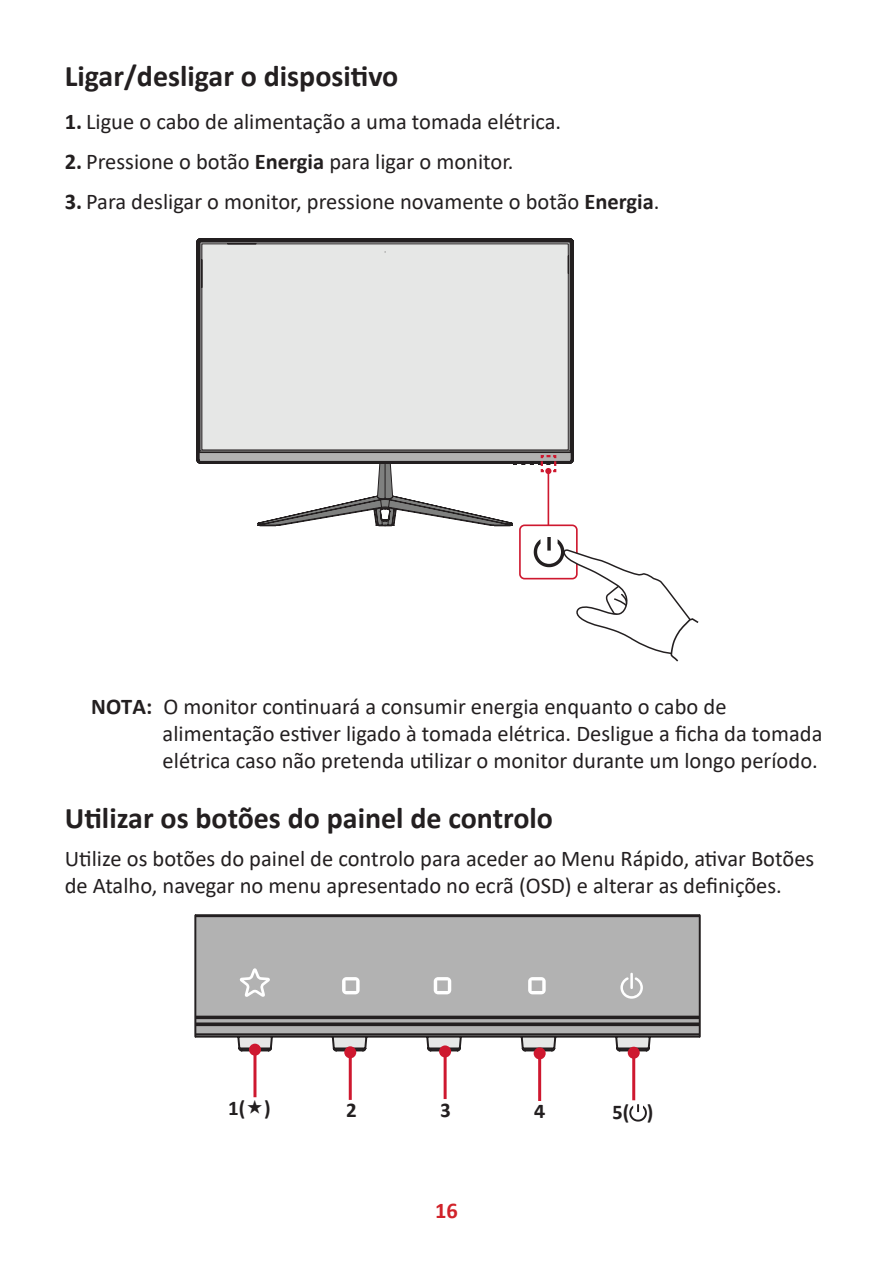
<style>
.page{position:relative;width:893px;height:1263px;background:#fff}
.page>*{position:absolute;margin:0;border:0;box-sizing:border-box;transform-origin:0 0}
.t1{font:700 30px "Calibri";color:#231f20}
.t2{font:22.5px/27px "Calibri";color:#231f20}
.t3{font:700 22.5px "Calibri";color:#d1232a}
.t4{font:700 21px "Calibri";color:#231f20}
.s1{font-weight:700}
</style>
<div class="page">
<svg style="left:197px;top:239px;width:377px;height:287px"></svg>
<div style="left:519px;top:524px;width:59px;height:55px;border:2px solid #ce182f;border-radius:5px"></div>
<svg style="left:534px;top:537px;width:164px;height:124px"></svg>
<hr style="left:548px;top:471px;width:1px;height:54px;background:#ce182f">
<svg style="left:539px;top:454px;width:18px;height:20px"></svg>
<svg style="left:195px;top:914px;width:505px;height:139px;background:#a8a8a8"></svg>
<svg style="left:620px;top:977px;width:23px;height:22px"></svg>
<hr style="left:630px;top:973px;width:3px;height:16px;background:#fff">
<svg style="left:342px;top:977px;width:18px;height:17px"></svg>
<svg style="left:434px;top:977px;width:17px;height:17px"></svg>
<svg style="left:528px;top:977px;width:18px;height:17px"></svg>
<svg style="left:240px;top:968px;width:30px;height:29px"></svg>
<hr style="left:194px;top:915px;width:2px;height:122px;background:#231f20">
<hr style="left:699px;top:915px;width:2px;height:122px;background:#231f20">
<hr style="left:253px;top:1050px;width:3px;height:47px;background:#ce182f">
<div style="left:249px;top:1044px;width:12px;height:12px;background:#ce182f;border-radius:50%"></div>
<hr style="left:349px;top:1052px;width:3px;height:48px;background:#ce182f">
<div style="left:344px;top:1046px;width:12px;height:12px;background:#ce182f;border-radius:50%"></div>
<hr style="left:444px;top:1051px;width:3px;height:48px;background:#ce182f">
<div style="left:439px;top:1045px;width:12px;height:12px;background:#ce182f;border-radius:50%"></div>
<hr style="left:632px;top:1053px;width:3px;height:47px;background:#ce182f">
<div style="left:628px;top:1047px;width:12px;height:12px;background:#ce182f;border-radius:50%"></div>
<svg style="left:629px;top:1104px;width:18px;height:17px"></svg>
<hr style="left:538px;top:1053px;width:3px;height:48px;background:#ce182f">
<div style="left:534px;top:1047px;width:12px;height:12px;background:#ce182f;border-radius:50%"></div>
<h1 class="t1" style="left:65px;top:55px;width:335px">Ligar/desligar o dispositivo</h1>
<p class="t2" style="left:65px;top:108px;width:498px"><span class="s1">1.</span> Ligue o cabo de alimentação a uma tomada elétrica.</p>
<p class="t2" style="left:65px;top:147px;width:450px"><span class="s1">2.</span> Pressione o botão <span class="s1">Energia</span> para ligar o monitor.</p>
<p class="t2" style="left:65px;top:187px;width:596px"><span class="s1">3.</span> Para desligar o monitor, pressione novamente o botão <span class="s1">Energia</span>.</p>
<p class="t2" style="left:163px;top:692px;width:661px;text-indent:-71px"><span class="s1">NOTA:</span> O monitor continuará a consumir energia enquanto o cabo de alimentação estiver ligado à tomada elétrica. Desligue a ficha da tomada elétrica caso não pretenda utilizar o monitor durante um longo período.</p>
<h1 class="t1" style="left:65px;top:796px;width:490px">Utilizar os botões do painel de controlo</h1>
<p class="t2" style="left:65px;top:844px;width:751px">Utilize os botões do painel de controlo para aceder ao Menu Rápido, ativar Botões de Atalho, navegar no menu apresentado no ecrã (OSD) e alterar as definições.</p>
<p class="t4" style="left:228px;top:1093px;width:44px">1( )</p>
<p class="t4" style="left:346px;top:1095px;width:12px">2</p>
<p class="t4" style="left:441px;top:1095px;width:12px">3</p>
<p class="t4" style="left:534px;top:1096px;width:13px">4</p>
<p class="t4" style="left:612px;top:1098px;width:42px">5( )</p>
<p class="t3" style="left:435px;top:1194px;width:24px">16</p>
</div>
